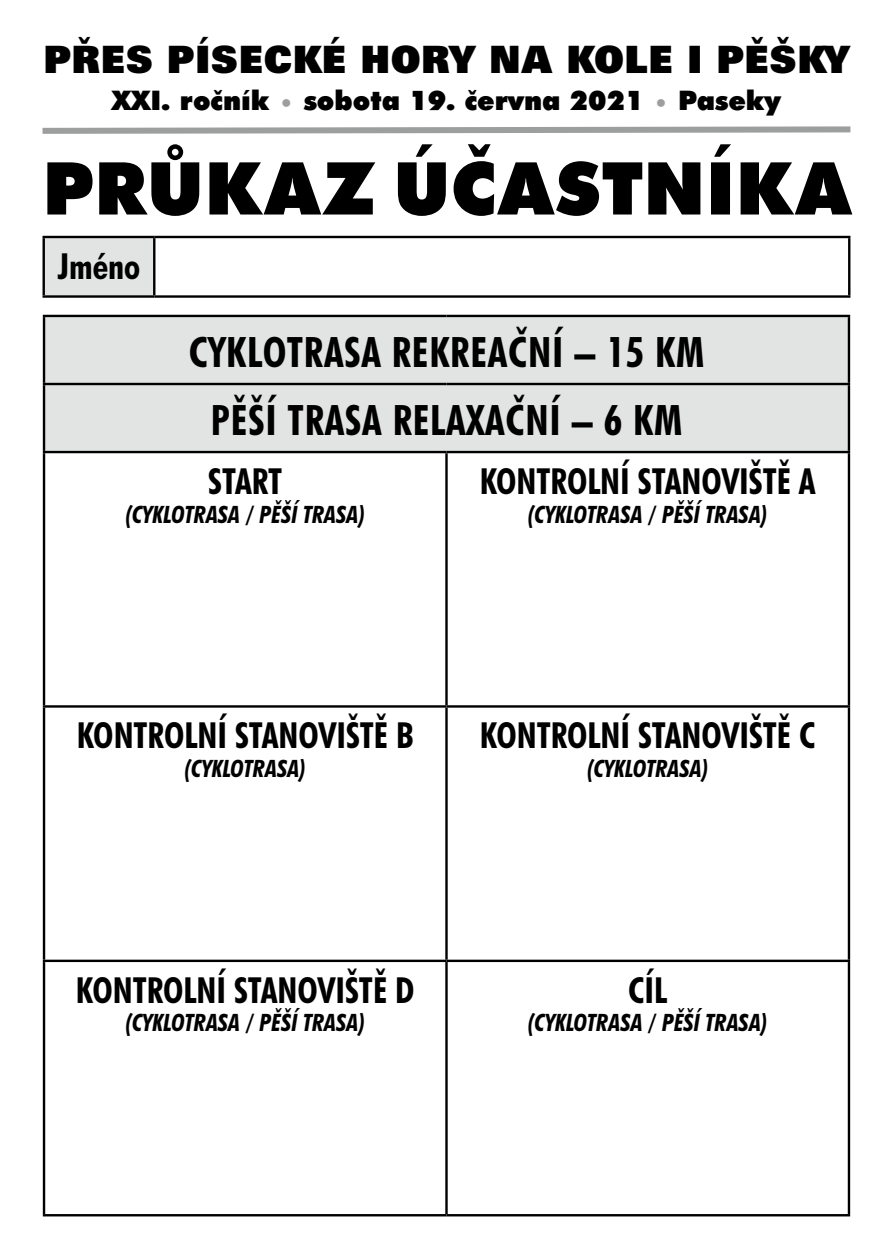
<style>
.page{position:relative;width:893px;height:1259px;background:#fff}
.page>*{position:absolute;margin:0;border:0;box-sizing:border-box;transform-origin:0 0}
.t1{font:900 72.9px "Futura AT";letter-spacing:.01em;color:#000}
.t2{font:700 condensed 42px/68.1px "Futura AT";letter-spacing:.02em;color:#000;text-align:center}
.t3{font:900 37.8px "Zurich AT";color:#000}
.t4{font:700 condensed 36px "Futura AT";color:#000}
.t5{font:900 27px "Futura AT";color:#000}
.t6{font:italic 700 condensed 24px "Futura AT";color:#000}
.s1{color:#9d9e9e}
</style>
<div class="page">
<div style="left:44px;top:237px;width:110px;height:59px;background:#e2e3e3"></div>
<hr style="left:43px;top:236px;width:111px;height:2px;background:#000">
<hr style="left:43px;top:238px;width:2px;height:57px;background:#000">
<hr style="left:154px;top:236px;width:696px;height:2px;background:#000">
<hr style="left:153px;top:238px;width:2px;height:57px;background:#000">
<hr style="left:848px;top:238px;width:2px;height:57px;background:#000">
<hr style="left:43px;top:295px;width:111px;height:3px;background:#000">
<hr style="left:154px;top:295px;width:696px;height:3px;background:#000">
<svg style="left:42px;top:126px;width:809px;height:8px"></svg>
<div style="left:45px;top:317px;width:803px;height:134px;background:#e2e3e3"></div>
<hr style="left:43px;top:315px;width:403px;height:2px;background:#000">
<hr style="left:43px;top:317px;width:2px;height:66px;background:#000">
<hr style="left:446px;top:315px;width:404px;height:2px;background:#000">
<hr style="left:848px;top:317px;width:2px;height:66px;background:#000">
<hr style="left:43px;top:383px;width:403px;height:2px;background:#000">
<hr style="left:43px;top:385px;width:2px;height:66px;background:#000">
<hr style="left:446px;top:383px;width:404px;height:2px;background:#000">
<hr style="left:848px;top:385px;width:2px;height:66px;background:#000">
<hr style="left:43px;top:451px;width:403px;height:2px;background:#000">
<hr style="left:43px;top:453px;width:2px;height:252px;background:#000">
<hr style="left:446px;top:451px;width:404px;height:2px;background:#000">
<hr style="left:445px;top:453px;width:3px;height:252px;background:#000">
<hr style="left:848px;top:453px;width:2px;height:252px;background:#000">
<hr style="left:43px;top:705px;width:403px;height:2px;background:#000">
<hr style="left:43px;top:707px;width:2px;height:252px;background:#000">
<hr style="left:446px;top:705px;width:404px;height:2px;background:#000">
<hr style="left:445px;top:707px;width:3px;height:252px;background:#000">
<hr style="left:848px;top:707px;width:2px;height:252px;background:#000">
<hr style="left:43px;top:959px;width:403px;height:3px;background:#000">
<hr style="left:43px;top:962px;width:2px;height:252px;background:#000">
<hr style="left:446px;top:959px;width:404px;height:3px;background:#000">
<hr style="left:445px;top:962px;width:3px;height:252px;background:#000">
<hr style="left:848px;top:962px;width:2px;height:252px;background:#000">
<hr style="left:43px;top:1214px;width:403px;height:2px;background:#000">
<hr style="left:446px;top:1214px;width:404px;height:2px;background:#000">
<h3 class="t3" style="left:43px;top:36px;width:808px">PŘES PÍSECKÉ HORY NA KOLE I PĚŠKY</h3>
<p class="t5" style="left:112px;top:83px;width:671px">XXI. ročník <span class="s1">•</span> sobota 19. června 2021 <span class="s1">•</span> Paseky</p>
<h1 class="t1" style="left:43px;top:143px;width:809px">PRŮKAZ ÚČASTNÍKA</h1>
<h3 class="t4" style="left:58px;top:243px;width:84px">Jméno</h3>
<h2 class="t2" style="left:189px;top:317px;width:517px">CYKLOTRASA REKREAČNÍ – 15 KM<br>PĚŠÍ TRASA RELAXAČNÍ – 6 KM</h2>
<h3 class="t4" style="left:208px;top:458px;width:76px">START</h3>
<p class="t6" style="left:125px;top:499px;width:241px">(CYKLOTRASA / PĚŠÍ TRASA)</p>
<h3 class="t4" style="left:480px;top:458px;width:337px">KONTROLNÍ STANOVIŠTĚ A</h3>
<p class="t6" style="left:528px;top:499px;width:241px">(CYKLOTRASA / PĚŠÍ TRASA)</p>
<h3 class="t4" style="left:77px;top:713px;width:338px">KONTROLNÍ STANOVIŠTĚ B</h3>
<p class="t6" style="left:185px;top:753px;width:123px">(CYKLOTRASA)</p>
<h3 class="t4" style="left:480px;top:713px;width:337px">KONTROLNÍ STANOVIŠTĚ C</h3>
<p class="t6" style="left:587px;top:753px;width:123px">(CYKLOTRASA)</p>
<h3 class="t4" style="left:76px;top:967px;width:340px">KONTROLNÍ STANOVIŠTĚ D</h3>
<p class="t6" style="left:125px;top:1008px;width:241px">(CYKLOTRASA / PĚŠÍ TRASA)</p>
<h3 class="t4" style="left:628px;top:967px;width:41px">CÍL</h3>
<p class="t6" style="left:528px;top:1008px;width:241px">(CYKLOTRASA / PĚŠÍ TRASA)</p>
</div>
